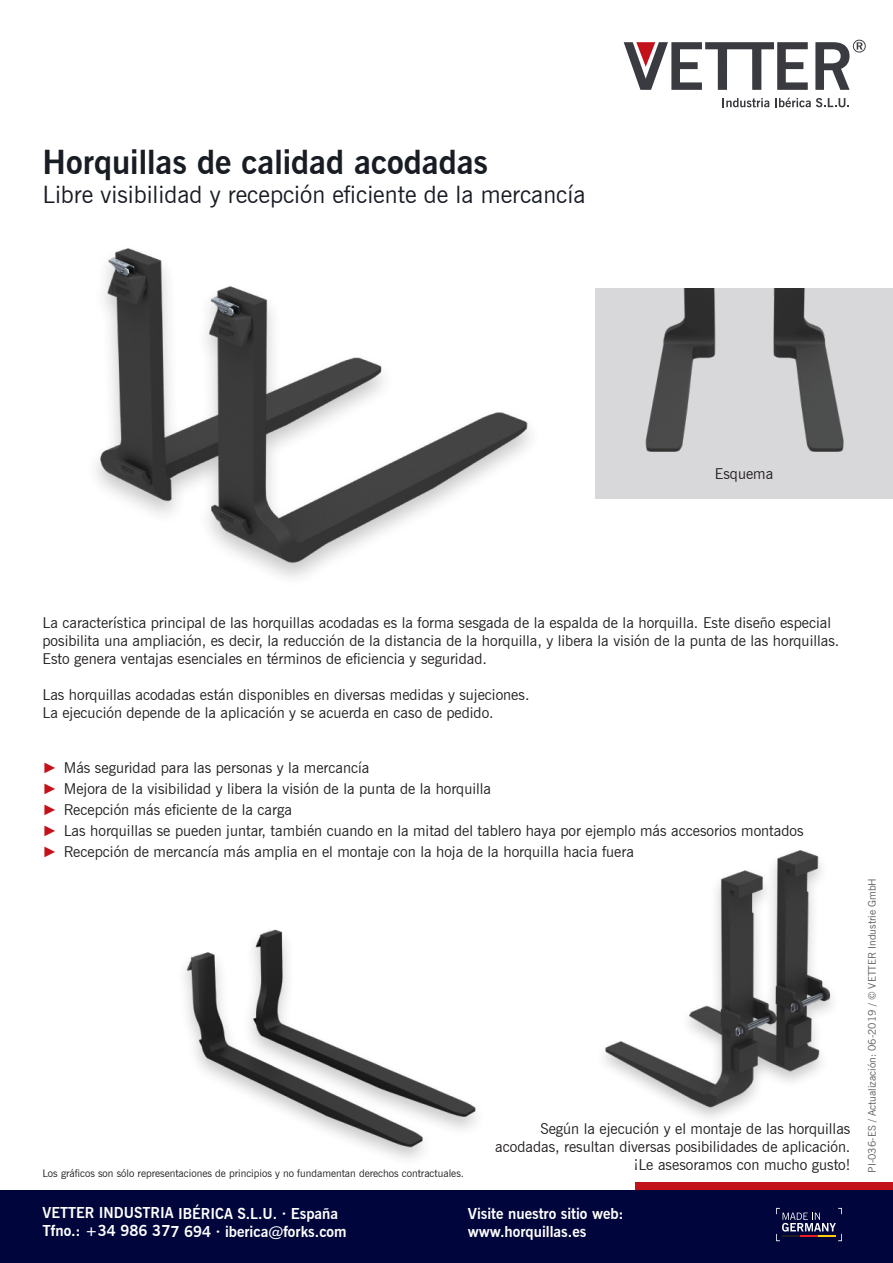
<style>
.page{position:relative;width:893px;height:1263px;background:#fff}
.page>*{position:absolute;margin:0;border:0;box-sizing:border-box;transform-origin:0 0}
.t1{font:700 33px "News Gothic BT";color:#181c23}
.t2{font:24px "News Gothic BT";color:#181c23}
.t3{font:15px/18px "News Gothic BT";color:#231f20}
.t4{font:700 15px/18px "News Gothic BT";letter-spacing:-.005em;color:#fff;scale:.96 1}
.t5{font:700 15px/18px "News Gothic BT";letter-spacing:-.005em;color:#fff}
.t6{font:10.5px "News Gothic BT";color:#231f20}
.t7{font:10.5px "News Gothic BT";color:#5c5c62}
.s1{font-family:"Arial";color:#c4121a}
</style>
<div class="page">
<svg style="left:722px;top:98px;width:47px;height:9px"></svg>
<svg style="left:775px;top:98px;width:74px;height:9px"></svg>
<svg style="left:815px;top:40px;width:51px;height:50px"></svg>
<svg style="left:624px;top:42px;width:184px;height:48px"></svg>
<div style="left:0;top:1191px;width:893px;height:72px;background:#00063b"></div>
<svg style="left:776px;top:1208px;width:66px;height:33px"></svg>
<img style="left:57px;top:929px;width:450px;height:262px">
<img style="left:96px;top:248px;width:502px;height:330px">
<img style="left:507px;top:850px;width:386px;height:341px">
<img style="left:548px;top:289px;width:345px;height:210px">
<p class="t1" style="left:43px;top:142px;width:447px">Horquillas de calidad acodadas</p>
<p class="t2" style="left:43px;top:180px;width:545px">Libre visibilidad y recepción eficiente de la mercancía</p>
<p class="t3" style="left:715px;top:464px;width:60px">Esquema</p>
<p class="t3" style="left:43px;top:614px;width:798px">La característica principal de las horquillas acodadas es la forma sesgada de la espalda de la horquilla. Este diseño especial posibilita una ampliación, es decir, la reducción de la distancia de la horquilla, y libera la visión de la punta de las horquillas.<br>Esto genera ventajas esenciales en términos de eficiencia y seguridad.</p>
<p class="t3" style="left:43px;top:686px;width:488px">Las horquillas acodadas están disponibles en diversas medidas y sujeciones.</p>
<p class="t3" style="left:43px;top:704px;width:452px">La ejecución depende de la aplicación y se acuerda en caso de pedido.</p>
<p class="t3" style="left:43px;top:758px;width:328px"><span class="s1">►</span> Más seguridad para las personas y la mercancía</p>
<p class="t3" style="left:43px;top:779px;width:450px"><span class="s1">►</span> Mejora de la visibilidad y libera la visión de la punta de la horquilla</p>
<p class="t3" style="left:43px;top:800px;width:251px"><span class="s1">►</span> Recepción más eficiente de la carga</p>
<p class="t3" style="left:43px;top:821px;width:762px"><span class="s1">►</span> Las horquillas se pueden juntar, también cuando en la mitad del tablero haya por ejemplo más accesorios montados</p>
<p class="t3" style="left:43px;top:842px;width:593px"><span class="s1">►</span> Recepción de mercancía más amplia en el montaje con la hoja de la horquilla hacia fuera</p>
<p class="t6" style="left:43px;top:1167px;width:423px">Los gráficos son sólo representaciones de principios y no fundamentan derechos contractuales.</p>
<p class="t3" style="left:540px;top:1119px;width:312px">Según la ejecución y el montaje de las horquillas</p>
<p class="t3" style="left:495px;top:1137px;width:357px">acodadas, resultan diversas posibilidades de aplicación.</p>
<p class="t3" style="left:634px;top:1155px;width:218px">¡Le asesoramos con mucho gusto!</p>
<p class="t4" style="left:42px;top:1204px;width:318px">VETTER INDUSTRIA IBÉRICA S.L.U. · España<br>Tfno.: +34 986 377 694 · iberica@forks.com</p>
<p class="t5" style="left:468px;top:1205px;width:158px">Visite nuestro sitio web: www.horquillas.es</p>
<p class="t7" style="left:866px;top:1172px;width:296px;rotate:-90deg">PI-036-ES / Actualización: 06-2019 / © VETTER Industrie GmbH</p>
</div>
